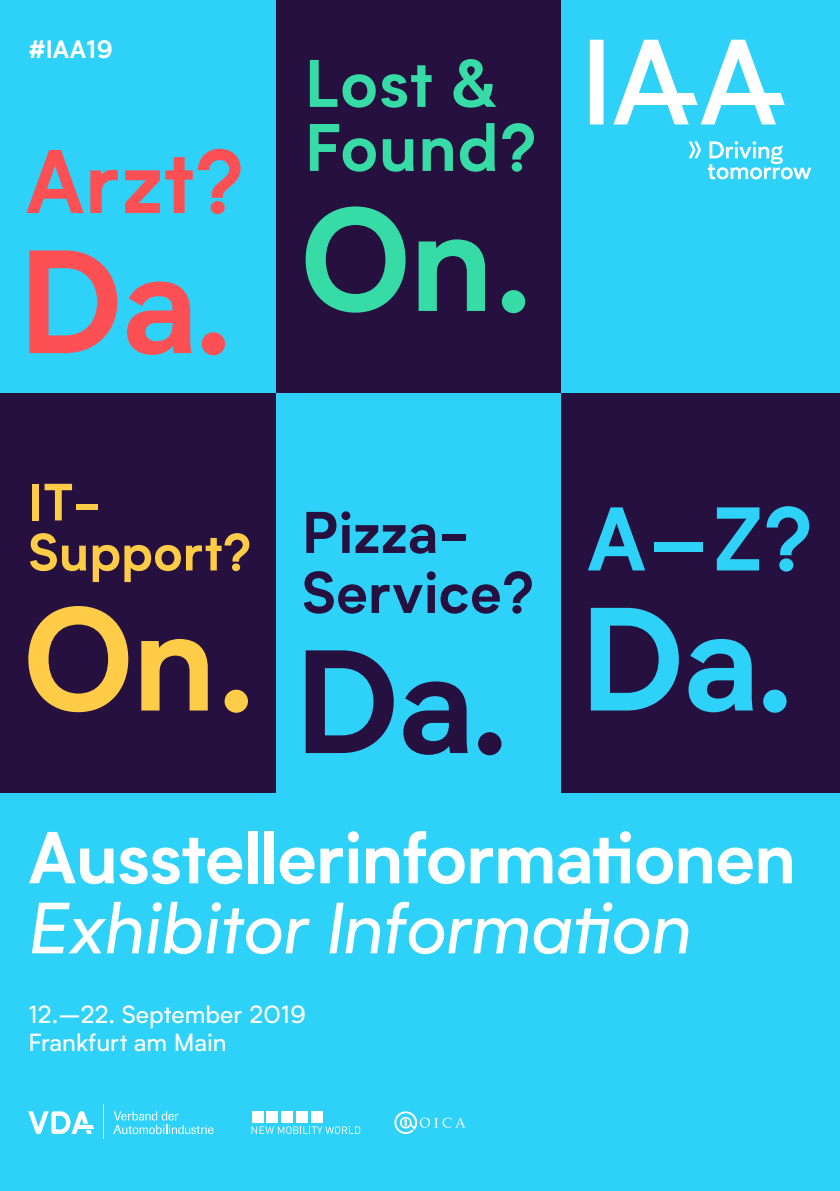
<style>
.page{position:relative;width:840px;height:1191px;background:#fff}
.page>*{position:absolute;margin:0;border:0;box-sizing:border-box;transform-origin:0 0}
.t1{font:700 140px "Biotif";color:#26103f}
.t2{font:700 140px "Biotif";color:#ffcc47}
.t3{font:700 140px "Biotif";color:#2ed1f7}
.t4{font:700 140px "Biotif";color:#fc5054}
.t5{font:700 140px "Biotif";color:#36dba6}
.t6{font:700 86px "Biotif";color:#fc5054}
.t7{font:700 86px "Biotif";color:#2ed1f7}
.t8{font:700 70px "Biotif";letter-spacing:-.005em;color:#fff}
.t9{font:italic 70px "Biotif";letter-spacing:-.005em;color:#fff}
.t10{font:700 64px/64px "Biotif";letter-spacing:.02em;color:#36dba6}
.t11{font:700 56px/60px "Biotif";letter-spacing:.01em;color:#26103f}
.t12{font:700 50px/50px "Biotif";letter-spacing:.01em;color:#ffcc47}
.t13{font:24px/28px "Biotif";color:#fff}
.t14{font:700 24px "Biotif";color:#fff}
</style>
<div class="page">
<div style="left:0;top:0;width:839px;height:1191px;background:#2ed1f7"></div>
<div style="left:251px;top:1111px;width:12px;height:12px;background:#fff"></div>
<div style="left:266px;top:1111px;width:12px;height:12px;background:#fff"></div>
<div style="left:281px;top:1111px;width:12px;height:12px;background:#fff"></div>
<div style="left:296px;top:1111px;width:11px;height:12px;background:#fff"></div>
<div style="left:310px;top:1111px;width:12px;height:12px;background:#fff"></div>
<svg style="left:251px;top:1126px;width:109px;height:8px"></svg>
<svg style="left:394px;top:1111px;width:71px;height:23px"></svg>
<svg style="left:113px;top:1111px;width:100px;height:23px"></svg>
<hr style="left:103px;top:1104px;width:1px;height:34px;background:#fff">
<svg style="left:28px;top:1111px;width:66px;height:24px"></svg>
<div style="left:0;top:393px;width:276px;height:399px;background:#26103f"></div>
<div style="left:276px;top:0;width:285px;height:393px;background:#26103f"></div>
<div style="left:561px;top:393px;width:278px;height:399px;background:#26103f"></div>
<svg style="left:589px;top:40px;width:221px;height:139px"></svg>
<p class="t14" style="left:28px;top:31px;width:86px">#IAA19</p>
<h2 class="t6" style="left:26px;top:117px;width:219px">Arzt?</h2>
<h1 class="t4" style="left:18px;top:197px;width:217px">Da.</h1>
<h3 class="t12" style="left:28px;top:474px;width:224px">IT-<br>Support?</h3>
<h1 class="t2" style="left:23px;top:555px;width:235px">On.</h1>
<h3 class="t10" style="left:304px;top:48px;width:233px">Lost &amp;<br>Found?</h3>
<h1 class="t5" style="left:300px;top:155px;width:235px">On.</h1>
<h3 class="t11" style="left:302px;top:499px;width:233px">Pizza-<br>Service?</h3>
<h1 class="t1" style="left:294px;top:597px;width:217px">Da.</h1>
<h2 class="t7" style="left:586px;top:475px;width:226px">A–Z?</h2>
<h1 class="t3" style="left:579px;top:555px;width:217px">Da.</h1>
<h3 class="t8" style="left:28px;top:805px;width:768px">Ausstellerinformationen</h3>
<h3 class="t9" style="left:28px;top:879px;width:664px">Exhibitor Information</h3>
<p class="t13" style="left:28px;top:999px;width:279px">12.–22. September 2019<br>Frankfurt am Main</p>
</div>
